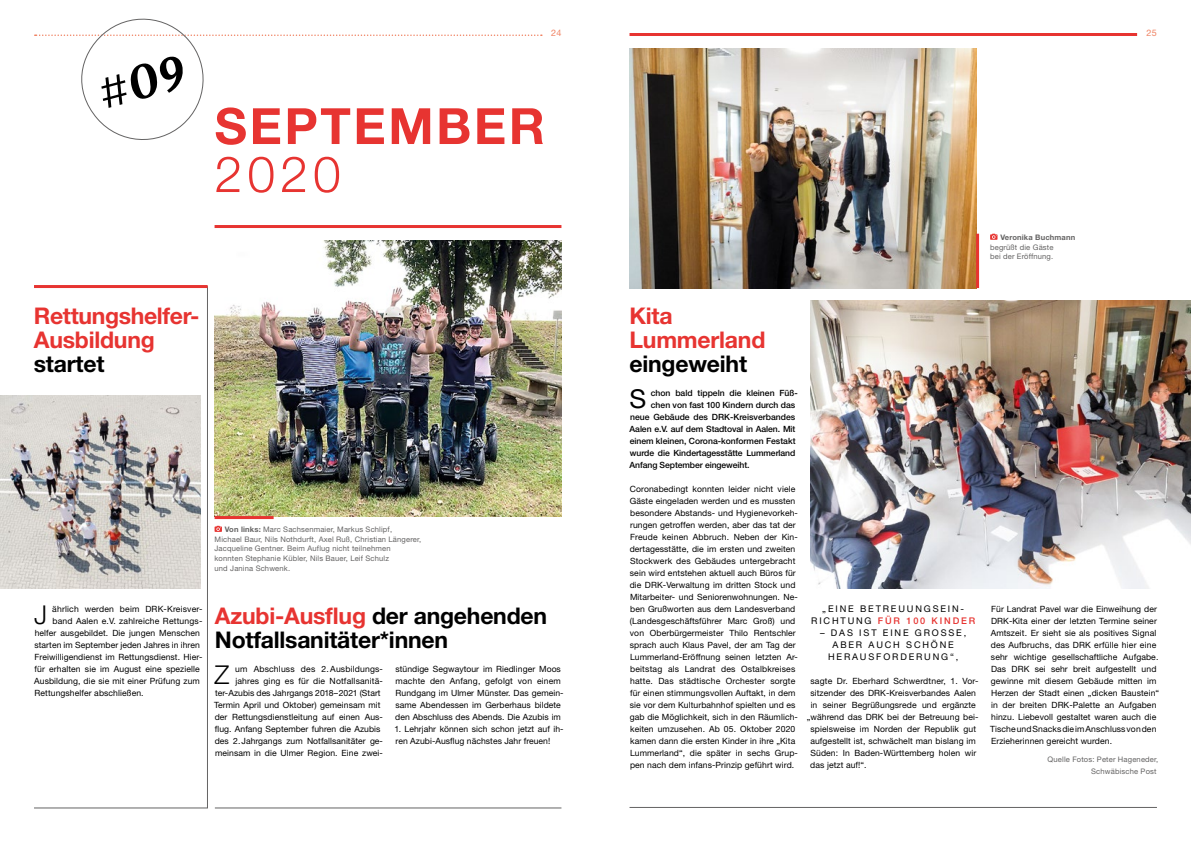
<style>
.page{position:relative;width:1191px;height:842px;background:#fff}
.page>*{position:absolute;margin:0;border:0;box-sizing:border-box;transform-origin:0 0}
.t1{font:700 50px "Helvetica Neue";letter-spacing:.05em;color:#e73431}
.t2{font:300 50px "Helvetica Neue";color:#e73431}
.t3{font:300 26px "Helvetica Neue LT Pro";color:#000}
.t4{font:26px "Helvetica Neue LT Pro";color:#000}
.t5{font:700 23px/24px "Helvetica Neue LT Pro";letter-spacing:-.01em;color:#000}
.t6{font:700 23px/24px "Helvetica Neue LT Pro";letter-spacing:-.01em;color:#e73431}
.t7{font:9.2px/12px "Helvetica Neue LT Pro";letter-spacing:.2em;color:#000;text-align:center}
.t8{font:9px "Helvetica Neue LT Pro";color:#f08262}
.t9{font:8.6px/12px "Helvetica Neue LT Pro";letter-spacing:.01em;color:#000}
.t10{font:500 8.6px "Helvetica Neue LT Pro";color:#000}
.t11{font:7.6px/9.6px "Helvetica Neue LT Pro";letter-spacing:.02em;color:#646363}
.t12{font:700 7.6px "Helvetica Neue LT Pro";letter-spacing:.02em;color:#646363}
.s1{font-weight:700}
.s2{color:#e73431}
.s3{font-weight:500;color:#e73431}
</style>
<div class="page">
<hr style="left:215px;top:808px;width:346px;height:1px;background:#646363">
<hr style="left:629px;top:807px;width:528px;height:1px;background:#646363">
<svg style="left:34px;top:288px;width:174px;height:520px"></svg>
<hr style="left:214px;top:225px;width:347px;height:3px;background:#e73431">
<hr style="left:629px;top:33px;width:508px;height:3px;background:#e73431">
<img style="left:0;top:396px;width:200px;height:192px">
<img style="left:214px;top:240px;width:347px;height:276px">
<hr style="left:214px;top:516px;width:60px;height:3px;background:#e73431">
<svg style="left:214px;top:526px;width:8px;height:6px"></svg>
<img style="left:629px;top:48px;width:347px;height:240px">
<img style="left:810px;top:300px;width:381px;height:288px">
<svg style="left:990px;top:234px;width:7px;height:6px"></svg>
<hr style="left:976px;top:234px;width:3px;height:54px;background:#e73431">
<hr style="left:34px;top:285px;width:174px;height:3px;background:#e73431">
<svg style="left:35px;top:18px;width:507px;height:122px"></svg>
<p class="t8" style="left:551px;top:27px;width:12px">24</p>
<p class="t8" style="left:1146px;top:27px;width:12px">25</p>
<h1 class="t1" style="left:214px;top:87px;width:332px">SEPTEMBER</h1>
<h1 class="t2" style="left:214px;top:134px;width:128px">2020</h1>
<h3 class="t6" style="left:34px;top:303px;width:167px">Rettungshelfer-<br>Ausbildung</h3>
<h3 class="t5" style="left:34px;top:351px;width:72px">startet</h3>
<p class="t11" style="left:214px;top:524px;width:208px;text-indent:10px"><span class="s1">Von links:</span> Marc Sachsenmaier, Markus Schlipf, Michael Baur, Nils Nothdurft, Axel Ruß, Christian Längerer, Jacqueline Gentner. Beim Auflug nicht teilnehmen<br>konnten Stephanie Kübler, Nils Bauer, Leif Schulz<br>und Janina Schwenk.</p>
<h2 class="t3" style="left:34px;top:599px;width:14px">J</h2>
<p class="t9" style="left:52px;top:603px;width:152px">ährlich werden beim DRK-Kreisver-</p>
<p class="t9" style="left:52px;top:615px;width:151px">band Aalen e.V. zahlreiche Rettungs-</p>
<p class="t9" style="left:35px;top:627px;width:167px">helfer ausgebildet. Die jungen Menschen</p>
<p class="t9" style="left:34px;top:639px;width:167px">starten im September jeden Jahres in ihren</p>
<p class="t9" style="left:35px;top:651px;width:169px">Freiwilligendienst im Rettungsdienst. Hier-</p>
<p class="t9" style="left:35px;top:663px;width:167px">für erhalten sie im August eine spezielle</p>
<p class="t9" style="left:34px;top:675px;width:167px">Ausbildung, die sie mit einer Prüfung zum</p>
<p class="t9" style="left:35px;top:687px;width:111px">Rettungshelfer abschließen.</p>
<h3 class="t5" style="left:215px;top:603px;width:334px"><span class="s2">Azubi-Ausflug</span> der angehenden<br>Notfallsanitäter*innen</h3>
<h2 class="t3" style="left:214px;top:659px;width:16px">Z</h2>
<p class="t9" style="left:214px;top:663px;width:170px;text-align:right">um Abschluss des 2. Ausbildungs&shy;jahres ging es für die Notfallsanitä&shy;ter-Azubis des Jahrgangs 2018–2021 (Start Termin April und Oktober) gemeinsam mit der Rettungsdienstleitung auf einen Aus&shy;flug. Anfang September fuhren die Azubis des 2. Jahrgangs zum Notfallsanitäter ge&shy;meinsam in die Ulmer Region. Eine zwei-</p>
<p class="t9" style="left:395px;top:663px;width:170px">stündige Segwaytour im Riedlinger Moos machte den Anfang, gefolgt von einem Rundgang im Ulmer Münster. Das gemein&shy;same Abendessen im Gerberhaus bildete den Abschluss des Abends. Die Azubis im</p>
<p class="t9" style="left:394px;top:723px;width:170px">1. Lehrjahr können sich schon jetzt auf ih&shy;ren Azubi-Ausflug nächstes Jahr freuen!</p>
<p class="t12" style="left:1000px;top:233px;width:76px">Veronika Buchmann</p>
<p class="t11" style="left:990px;top:242px;width:65px">begrüßt die Gäste bei der Eröffnung.</p>
<h3 class="t6" style="left:629px;top:303px;width:137px">Kita<br>Lummerland</h3>
<h3 class="t5" style="left:629px;top:351px;width:119px">eingeweiht</h3>
<h2 class="t4" style="left:629px;top:383px;width:18px">S</h2>
<p class="t10" style="left:651px;top:388px;width:148px">chon bald tippeln die kleinen Füß-</p>
<p class="t10" style="left:651px;top:400px;width:146px">chen von fast 100 Kindern durch das</p>
<p class="t10" style="left:630px;top:412px;width:167px">neue Gebäude des DRK-Kreisverbandes</p>
<p class="t10" style="left:629px;top:424px;width:167px">Aalen e.V. auf dem Stadtoval in Aalen. Mit</p>
<p class="t10" style="left:630px;top:436px;width:167px">einem kleinen, Corona-konformen Festakt</p>
<p class="t10" style="left:630px;top:448px;width:167px">wurde die Kindertagesstätte Lummerland</p>
<p class="t10" style="left:629px;top:460px;width:121px">Anfang September eingeweiht.</p>
<p class="t9" style="left:629px;top:483px;width:170px">Coronabedingt konnten leider nicht viele Gäste eingeladen werden und es mussten besondere Abstands- und Hygienevorkeh&shy;rungen getroffen werden, aber das tat der Freude keinen Abbruch. Neben der Kin&shy;dertagesstätte, die im ersten und zweiten Stockwerk des Gebäudes untergebracht sein wird entstehen aktuell auch Büros für die DRK-Verwaltung im dritten Stock und Mitarbeiter- und Seniorenwohnungen. Ne&shy;ben Grußworten aus dem Landesverband (Landesgeschäftsführer Marc Groß) und von Oberbürgermeister Thilo Rentschler sprach auch Klaus Pavel, der am Tag der Lummerland-Eröffnung seinen letzten Ar&shy;beitstag als Landrat des Ostalbkreises hatte. Das städtische Orchester sorgte für einen stimmungsvollen Auftakt, in dem sie vor dem Kulturbahnhof spielten und es gab die Möglichkeit, sich in den Räumlich&shy;keiten umzusehen. Ab 05. Oktober 2020 kamen dann die ersten Kinder in ihre „Kita Lummerland“, die später in sechs Grup&shy;pen nach dem infans-Prinzip geführt wird.</p>
<p class="t7" style="left:811px;top:603px;width:166px">„EINE BETREUUNGSEIN-<br>RICHTUNG <span class="s3">FÜR 100 KINDER</span></p>
<p class="t7" style="left:820px;top:627px;width:148px">– DAS IST EINE GROSSE,<br>ABER AUCH SCHÖNE<br>HERAUSFORDERUNG“,</p>
<p class="t9" style="left:810px;top:675px;width:169px">sagte Dr. Eberhard Schwerdtner, 1. Vor-</p>
<p class="t9" style="left:810px;top:687px;width:167px">sitzender des DRK-Kreisverbandes Aalen</p>
<p class="t9" style="left:810px;top:699px;width:167px">in seiner Begrüßungsrede und ergänzte</p>
<p class="t9" style="left:807px;top:711px;width:173px">„während das DRK bei der Betreuung bei-</p>
<p class="t9" style="left:810px;top:723px;width:167px">spielsweise im Norden der Republik gut</p>
<p class="t9" style="left:810px;top:735px;width:167px">aufgestellt ist, schwächelt man bislang im</p>
<p class="t9" style="left:810px;top:747px;width:167px">Süden: In Baden-Württemberg holen wir</p>
<p class="t9" style="left:810px;top:759px;width:58px">das jetzt auf!“.</p>
<p class="t9" style="left:990px;top:603px;width:170px">Für Landrat Pavel war die Einweihung der DRK-Kita einer der letzten Termine seiner Amtszeit. Er sieht sie als positives Signal des Aufbruchs, das DRK erfülle hier eine sehr wichtige gesellschaftliche Aufgabe.<br>Das DRK sei sehr breit aufgestellt und gewinne mit diesem Gebäude mitten im Herzen der Stadt einen „dicken Baustein“ in der breiten DRK-Palette an Aufgaben hinzu. Liebevoll gestaltet waren auch die Tische und Snacks die im Anschluss von den Erzieherinnen gereicht wurden.</p>
<p class="t11" style="left:1047px;top:753px;width:112px;line-height:12px;text-align:right">Quelle Fotos: Peter Hageneder,<br>Schwäbische Post</p>
</div>
